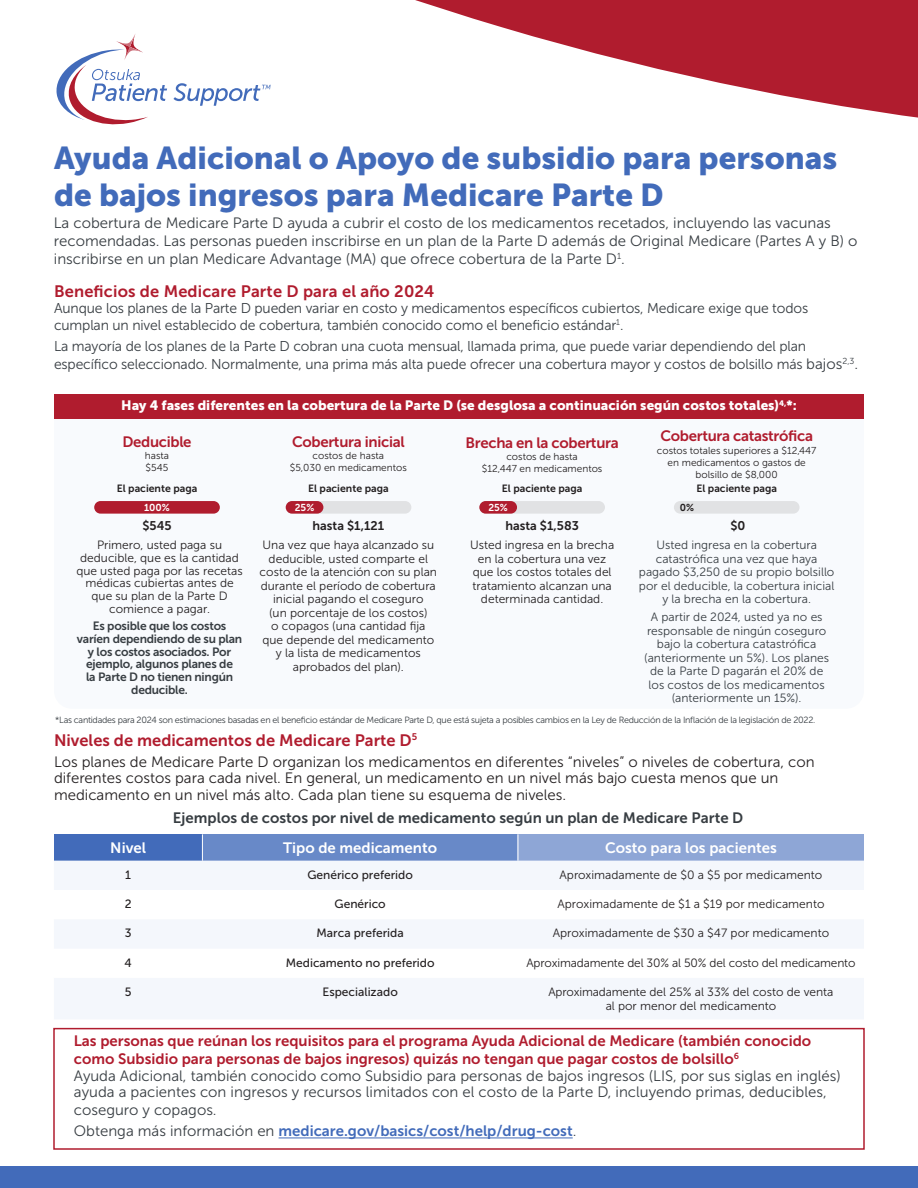
<style>
.page{position:relative;width:918px;height:1188px;background:#fff}
.page>*{position:absolute;margin:0;border:0;box-sizing:border-box;transform-origin:0 0}
.t1{font:31.5px/37.8px "Museo Sans 900";color:#426bba}
.Body{font:16.5px "Museo Sans 700";color:#b01c2e}
.Body-2{font:15px/18px "Museo Sans 300";color:#373d42}
.t2{font:15px/16.5px "Museo Sans 300";color:#231f20}
.Body-3{font:15px/18px "Museo Sans 700";color:#b01c2e}
.Body-4{font:15px "Museo Sans 700";letter-spacing:-.02em;color:#b01c2e}
.Body-5{font:15px "Museo Sans 700";color:#373d42}
.Body-6{font:15px "Museo Sans 700";color:#426bba}
.t3{font:15px "Museo Sans 700";color:#fff}
.Body-7{font:14.25px/17.1px "Museo Sans 300";letter-spacing:-.01em;color:#373d42}
.Body-8{font:13.5px "Museo Sans 900";color:#fff}
.Body-9{font:12.6px "Museo Sans 700";color:#231f20}
.Body-10{font:12px/13.5px "Museo Sans 300";color:#231f20;text-align:center}
.t4{font:12px/13.5px "Museo Sans 300";color:#373d42;text-align:center}
.t5{font:12px/12.8px "Museo Sans 700";letter-spacing:-.02em;color:#373d42;text-align:center}
.t6{font:12px "Museo Sans 500";color:#231f20}
.Body-11{font:10.5px "Museo Sans 700";color:#231f20}
.Body-12{font:10.05px/12px "Museo Sans 300";color:#231f20;text-align:center}
.Body-13{font:10.05px "Museo Sans 700";color:#fff}
.Body-14{font:10.05px "Museo Sans 700";color:#231f20}
.t7{font:9px "Museo Sans 300";letter-spacing:-.03em;color:#373d42}
.s1{font-size:15px}
.s2{font-family:"Museo Sans 300";color:#373d42}
</style>
<div class="page">
<svg style="left:415px;top:0;width:503px;height:118px;fill:#b01c2e"></svg>
<svg style="left:173px;top:83px;width:98px;height:23px"></svg>
<svg style="left:56px;top:34px;width:111px;height:91px"></svg>
<div style="left:0;top:1166px;width:918px;height:22px;background:#426bba"></div>
<div style="left:53px;top:1028px;width:812px;height:122px;border:2px solid #b01c2e"></div>
<div style="left:54px;top:834px;width:148px;height:27px;background:#426bba"></div>
<div style="left:202px;top:834px;width:316px;height:27px;background:#6889c8"></div>
<div style="left:518px;top:834px;width:346px;height:27px;background:#8ea6d6"></div>
<svg style="left:54px;top:861px;width:810px;height:158px;fill:#f4f7fc"></svg>
<svg style="left:202px;top:834px;width:1px;height:27px"></svg>
<svg style="left:518px;top:834px;width:1px;height:27px"></svg>
<hr style="left:279px;top:1138px;width:294px;height:1px;background:#426bba">
<div style="left:54px;top:400px;width:810px;height:309px;background:#f8fafd;border-radius:18px"></div>
<div style="left:54px;top:394px;width:810px;height:25px;background:#b01c2e"></div>
<div style="left:286px;top:501px;width:125px;height:13px;background:#e1e2e4;border-radius:6px"></div>
<div style="left:286px;top:501px;width:37px;height:13px;background:#b01c2e;border-radius:6px"></div>
<div style="left:479px;top:501px;width:126px;height:13px;background:#e1e2e4;border-radius:6px"></div>
<div style="left:479px;top:501px;width:38px;height:13px;background:#b01c2e;border-radius:6px"></div>
<div style="left:94px;top:501px;width:126px;height:13px;background:#b01c2e;border-radius:6px"></div>
<div style="left:674px;top:501px;width:126px;height:13px;background:#e1e2e4;border-radius:6px"></div>
<p class="t1" style="left:54px;top:138px;width:785px">Ayuda Adicional o Apoyo de subsidio para personas de bajos ingresos para Medicare Parte D</p>
<p class="Body-2" style="left:54px;top:214px;width:805px">La cobertura de Medicare Parte D ayuda a cubrir el costo de los medicamentos recetados, incluyendo las vacunas recomendadas. Las personas pueden inscribirse en un plan de la Parte D además de Original Medicare (Partes A y B) o inscribirse en un plan Medicare Advantage (MA) que ofrece cobertura de la Parte D<sup>1</sup>.</p>
<p class="Body" style="left:54px;top:282px;width:382px">Beneficios de Medicare Parte D para el año 2024</p>
<p class="Body-7" style="left:54px;top:300px;width:756px">Aunque los planes de la Parte D pueden variar en costo y medicamentos específicos cubiertos, Medicare exige que todos cumplan un nivel establecido de cobertura, también conocido como el beneficio estándar<sup>1</sup>.</p>
<p class="Body-7" style="left:54px;top:337px;width:806px;line-height:18px">La mayoría de los planes de la Parte D cobran una cuota mensual, llamada prima, que puede variar dependiendo del plan específico seleccionado. Normalmente, una prima más alta puede ofrecer una cobertura mayor y costos de bolsillo más <span class="s1">bajos</span><sup>2,3</sup><span class="s1">.</span></p>
<p class="Body-8" style="left:121px;top:398px;width:677px">Hay 4 fases diferentes en la cobertura de la Parte D (se desglosa a continuación según costos totales)<sup>4,</sup>*:</p>
<p class="Body-4" style="left:122px;top:433px;width:71px">Deducible</p>
<p class="Body-12" style="left:145px;top:449px;width:26px;text-align:left">hasta $545</p>
<p class="Body-11" style="left:117px;top:482px;width:82px">El paciente paga</p>
<p class="Body-13" style="left:144px;top:502px;width:27px">100%</p>
<p class="Body-4" style="left:292px;top:433px;width:114px">Cobertura inicial</p>
<p class="Body-12" style="left:290px;top:449px;width:118px">costos de hasta<br>$5,030 en medicamentos</p>
<p class="Body-13" style="left:295px;top:502px;width:21px">25%</p>
<p class="Body-11" style="left:308px;top:482px;width:82px">El paciente paga</p>
<p class="Body-4" style="left:466px;top:434px;width:155px">Brecha en la cobertura</p>
<p class="Body-12" style="left:482px;top:450px;width:122px">costos de hasta<br>$12,447 en medicamentos</p>
<p class="Body-13" style="left:488px;top:502px;width:21px">25%</p>
<p class="Body-11" style="left:502px;top:482px;width:82px">El paciente paga</p>
<p class="Body-4" style="left:660px;top:428px;width:154px">Cobertura catastrófica</p>
<p class="Body-12" style="left:657px;top:444px;width:161px">costos totales superiores a $12,447 en medicamentos o gastos de bolsillo de $8,000</p>
<p class="Body-11" style="left:696px;top:482px;width:82px">El paciente paga</p>
<p class="Body-14" style="left:680px;top:502px;width:16px">0%</p>
<p class="Body-9" style="left:142px;top:519px;width:31px">$545</p>
<p class="Body-9" style="left:313px;top:519px;width:73px">hasta $1,121</p>
<p class="Body-9" style="left:505px;top:519px;width:75px">hasta $1,583</p>
<p class="Body-9" style="left:730px;top:519px;width:17px">$0</p>
<p class="Body-10" style="left:76px;top:539px;width:168px;line-height:12.8px">Primero, usted paga su deducible, que es la cantidad que usted paga por las recetas médicas cubiertas antes de que su plan de la Parte D comience a pagar.</p>
<p class="t5" style="left:77px;top:620px;width:167px">Es posible que los costos varíen dependiendo de su plan y los costos asociados. Por ejemplo, algunos planes de<br>la Parte D no tienen ningún deducible.</p>
<p class="Body-10" style="left:260px;top:538px;width:179px">Una vez que haya alcanzado su deducible, usted comparte el costo de la atención con su plan durante el período de cobertura inicial pagando el coseguro<br>(un porcentaje de los costos)<br>o copagos (una cantidad fija que depende del medicamento y la lista de medicamentos aprobados del plan).</p>
<p class="Body-10" style="left:470px;top:538px;width:146px">Usted ingresa en la brecha en la cobertura una vez que los costos totales del tratamiento alcanzan una determinada cantidad.</p>
<p class="t4" style="left:639px;top:538px;width:197px">Usted ingresa en la cobertura catastrófica una vez que haya pagado $3,250 de su propio bolsillo por el deducible, la cobertura inicial y la brecha en la cobertura.</p>
<p class="t4" style="left:644px;top:610px;width:186px">A partir de 2024, usted ya no es responsable de ningún coseguro bajo la cobertura catastrófica (anteriormente un 5%). Los planes de la Parte D pagarán el 20% de los costos de los medicamentos (anteriormente un 15%).</p>
<p class="t7" style="left:55px;top:715px;width:762px">*Las cantidades para 2024 son estimaciones basadas en el beneficio estándar de Medicare Parte D, que está sujeta a posibles cambios en la Ley de Reducción de la Inflación de la legislación de 2022.</p>
<p class="Body" style="left:54px;top:731px;width:365px">Niveles de medicamentos de Medicare Parte D<sup>5</sup></p>
<p class="t2" style="left:54px;top:754px;width:762px">Los planes de Medicare Parte D organizan los medicamentos en diferentes “niveles” o niveles de cobertura, con diferentes costos para cada nivel. En general, un medicamento en un nivel más bajo cuesta menos que un medicamento en un nivel más alto. Cada plan tiene su esquema de niveles.</p>
<p class="Body-5" style="left:173px;top:810px;width:572px">Ejemplos de costos por nivel de medicamento según un plan de Medicare Parte D</p>
<p class="t3" style="left:110px;top:840px;width:37px">Nivel</p>
<p class="t3" style="left:283px;top:840px;width:155px">Tipo de medicamento</p>
<p class="t3" style="left:605px;top:840px;width:173px">Costo para los pacientes</p>
<p class="t6" style="left:125px;top:868px;width:7px">1</p>
<p class="t6" style="left:307px;top:868px;width:107px">Genérico preferido</p>
<p class="Body-10" style="left:560px;top:868px;width:264px">Aproximadamente de $0 a $5 por medicamento</p>
<p class="t6" style="left:125px;top:897px;width:8px">2</p>
<p class="t6" style="left:335px;top:897px;width:53px">Genérico</p>
<p class="Body-10" style="left:558px;top:897px;width:268px">Aproximadamente de $1 a $19 por medicamento</p>
<p class="t6" style="left:125px;top:927px;width:8px">3</p>
<p class="t6" style="left:317px;top:927px;width:89px">Marca preferida</p>
<p class="Body-10" style="left:553px;top:927px;width:278px">Aproximadamente de $30 a $47 por medicamento</p>
<p class="t6" style="left:125px;top:956px;width:9px">4</p>
<p class="t6" style="left:286px;top:956px;width:150px">Medicamento no preferido</p>
<p class="Body-10" style="left:526px;top:956px;width:331px">Aproximadamente del 30% al 50% del costo del medicamento</p>
<p class="t6" style="left:125px;top:985px;width:8px">5</p>
<p class="t6" style="left:322px;top:985px;width:77px">Especializado</p>
<p class="Body-10" style="left:548px;top:985px;width:287px;line-height:14.4px">Aproximadamente del 25% al 33% del costo de venta al por menor del medicamento</p>
<p class="Body-3" style="left:74px;top:1032px;width:739px">Las personas que reúnan los requisitos para el programa Ayuda Adicional de Medicare (también conocido como Subsidio para personas de bajos ingresos) quizás no tengan que pagar costos de bolsillo<sup>6</sup></p>
<p class="Body-2" style="left:74px;top:1068px;width:768px;line-height:16.5px">Ayuda Adicional, también conocido como Subsidio para personas de bajos ingresos (LIS, por sus siglas en inglés) ayuda a pacientes con ingresos y recursos limitados con el costo de la Parte D, incluyendo primas, deducibles,</p>
<p class="Body-2" style="left:74px;top:1101px;width:144px">coseguro y copagos.</p>
<p class="Body-6" style="left:74px;top:1123px;width:504px"><span class="s2">Obtenga más información en</span> medicare.gov/basics/cost/help/drug-cost<span class="s2">.</span></p>
</div>
